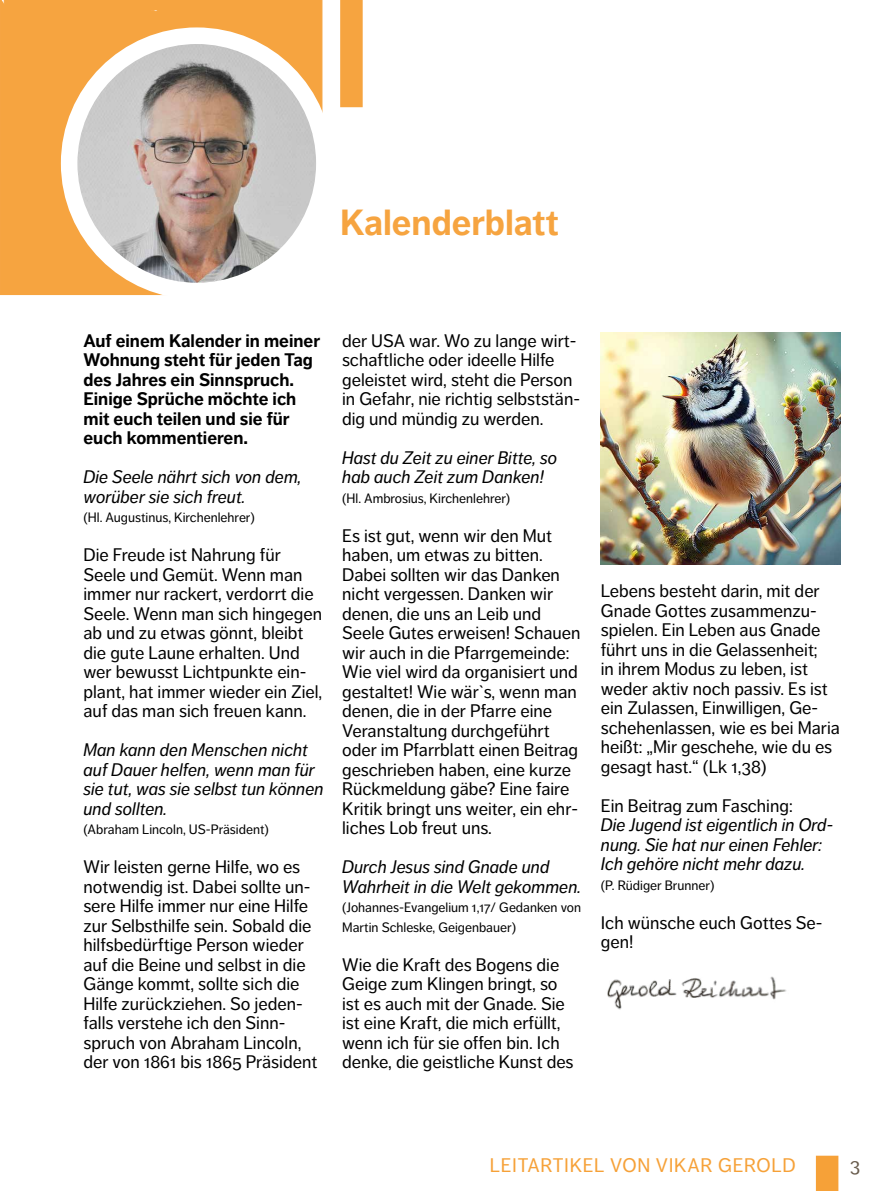
<style>
.page{position:relative;width:893px;height:1191px;background:#fff}
.page>*{position:absolute;margin:0;border:0;box-sizing:border-box;transform-origin:0 0}
.t1{font:700 36px "Dagny Pro";color:#f6a440}
.t2{font:19.5px "Dagny Pro";letter-spacing:.035em;color:#f6a138}
.t3{font:19.5px "Dagny Pro";color:#685b4c}
.t4{font:18px/19.5px "Dagny Pro";color:#000}
.t5{font:italic 18px/19.5px "Dagny Pro";color:#000}
.t6{font:700 18px/19.5px "Dagny Pro";color:#000}
.t7{font:13.5px/19.5px "Dagny Pro";color:#000}
</style>
<div class="page">
<div style="left:816px;top:1155px;width:22px;height:36px;background:#f6a138"></div>
<div style="left:340px;top:0;width:23px;height:107px;background:#f6a440"></div>
<div style="left:0;top:0;width:162px;height:295px;background:#f6a440"></div>
<div style="left:3px;top:0;width:320px;height:166px;background:#f6a440"></div>
<img style="left:69px;top:41px;width:254px;height:250px">
<div style="left:61px;top:27px;width:272px;height:272px;border:17px solid #fff;border-radius:50%"></div>
<div style="left:24px;top:0;width:135px;height:10px;background:#f6a440"></div>
<img style="left:607px;top:976px;width:180px;height:34px">
<img style="left:600px;top:332px;width:240px;height:232px">
<h1 class="t1" style="left:340px;top:201px;width:220px">Kalenderblatt</h1>
<p class="t6" style="left:83px;top:331px;width:238px">Auf einem Kalender in meiner<br>Wohnung steht für jeden Tag des Jahres ein Sinnspruch.<br>Einige Sprüche möchte ich mit euch teilen und sie für euch kommentieren.</p>
<p class="t5" style="left:83px;top:467px;width:219px">Die Seele nährt sich von dem, worüber sie sich freut.</p>
<p class="t7" style="left:83px;top:508px;width:173px">(Hl. Augustinus, Kirchenlehrer)</p>
<p class="t4" style="left:83px;top:545px;width:240px">Die Freude ist Nahrung für<br>Seele und Gemüt. Wenn man immer nur rackert, verdorrt die<br>Seele. Wenn man sich hingegen ab und zu etwas gönnt, bleibt die gute Laune erhalten. Und wer bewusst Lichtpunkte ein&shy;plant, hat immer wieder ein Ziel, auf das man sich freuen kann.</p>
<p class="t5" style="left:83px;top:740px;width:242px">Man kann den Menschen nicht auf Dauer helfen, wenn man für sie tut, was sie selbst tun können und sollten.</p>
<p class="t7" style="left:83px;top:820px;width:187px">(Abraham Lincoln, US-Präsident)</p>
<p class="t4" style="left:83px;top:857px;width:235px">Wir leisten gerne Hilfe, wo es notwendig ist. Dabei sollte un&shy;sere Hilfe immer nur eine Hilfe zur Selbsthilfe sein. Sobald die hilfsbedürftige Person wieder auf die Beine und selbst in die<br>Gänge kommt, sollte sich die<br>Hilfe zurückziehen. So jeden&shy;falls verstehe ich den Sinn&shy;spruch von Abraham Lincoln, der von 1861 bis 1865 Präsident</p>
<p class="t4" style="left:342px;top:331px;width:239px">der USA war. Wo zu lange wirt&shy;schaftliche oder ideelle Hilfe geleistet wird, steht die Person in Gefahr, nie richtig selbststän&shy;dig und mündig zu werden.</p>
<p class="t5" style="left:342px;top:448px;width:217px">Hast du Zeit zu einer Bitte, so hab auch Zeit zum Danken!</p>
<p class="t7" style="left:342px;top:488px;width:170px">(Hl. Ambrosius, Kirchenlehrer)</p>
<p class="t4" style="left:342px;top:526px;width:240px">Es ist gut, wenn wir den Mut haben, um etwas zu bitten.<br>Dabei sollten wir das Danken nicht vergessen. Danken wir denen, die uns an Leib und<br>Seele Gutes erweisen! Schauen wir auch in die Pfarrgemeinde:<br>Wie viel wird da organisiert und gestaltet! Wie wär`s, wenn man denen, die in der Pfarre eine<br>Veranstaltung durchgeführt oder im Pfarrblatt einen Beitrag geschrieben haben, eine kurze<br>Rückmeldung gäbe? Eine faire<br>Kritik bringt uns weiter, ein ehr&shy;liches Lob freut uns.</p>
<p class="t5" style="left:342px;top:857px;width:240px">Durch Jesus sind Gnade und<br>Wahrheit in die Welt gekommen.</p>
<p class="t7" style="left:342px;top:898px;width:240px">(Johannes-Evangelium 1,17/ Gedanken von<br>Martin Schleske, Geigenbauer)</p>
<p class="t4" style="left:342px;top:955px;width:233px">Wie die Kraft des Bogens die<br>Geige zum Klingen bringt, so ist es auch mit der Gnade. Sie ist eine Kraft, die mich erfüllt, wenn ich für sie offen bin. Ich denke, die geistliche Kunst des</p>
<p class="t4" style="left:601px;top:581px;width:241px">Lebens besteht darin, mit der<br>Gnade Gottes zusammenzu&shy;spielen. Ein Leben aus Gnade führt uns in die Gelassenheit;<br>in ihrem Modus zu leben, ist weder aktiv noch passiv. Es ist ein Zulassen, Einwilligen, Ge&shy;schehenlassen, wie es bei Maria heißt: „Mir geschehe, wie du es gesagt hast.“ (Lk 1,38)</p>
<p class="t4" style="left:601px;top:796px;width:193px">Ein Beitrag zum Fasching:</p>
<p class="t5" style="left:601px;top:815px;width:234px">Die Jugend ist eigentlich in Ord&shy;nung. Sie hat nur einen Fehler:<br>Ich gehöre nicht mehr dazu.</p>
<p class="t7" style="left:601px;top:875px;width:115px">(P. Rüdiger Brunner)</p>
<p class="t4" style="left:601px;top:913px;width:223px">Ich wünsche euch Gottes Se&shy;gen!</p>
<p class="t2" style="left:490px;top:1154px;width:307px">LEITARTIKEL VON VIKAR GEROLD</p>
<p class="t3" style="left:850px;top:1153px;width:12px">3</p>
</div>
